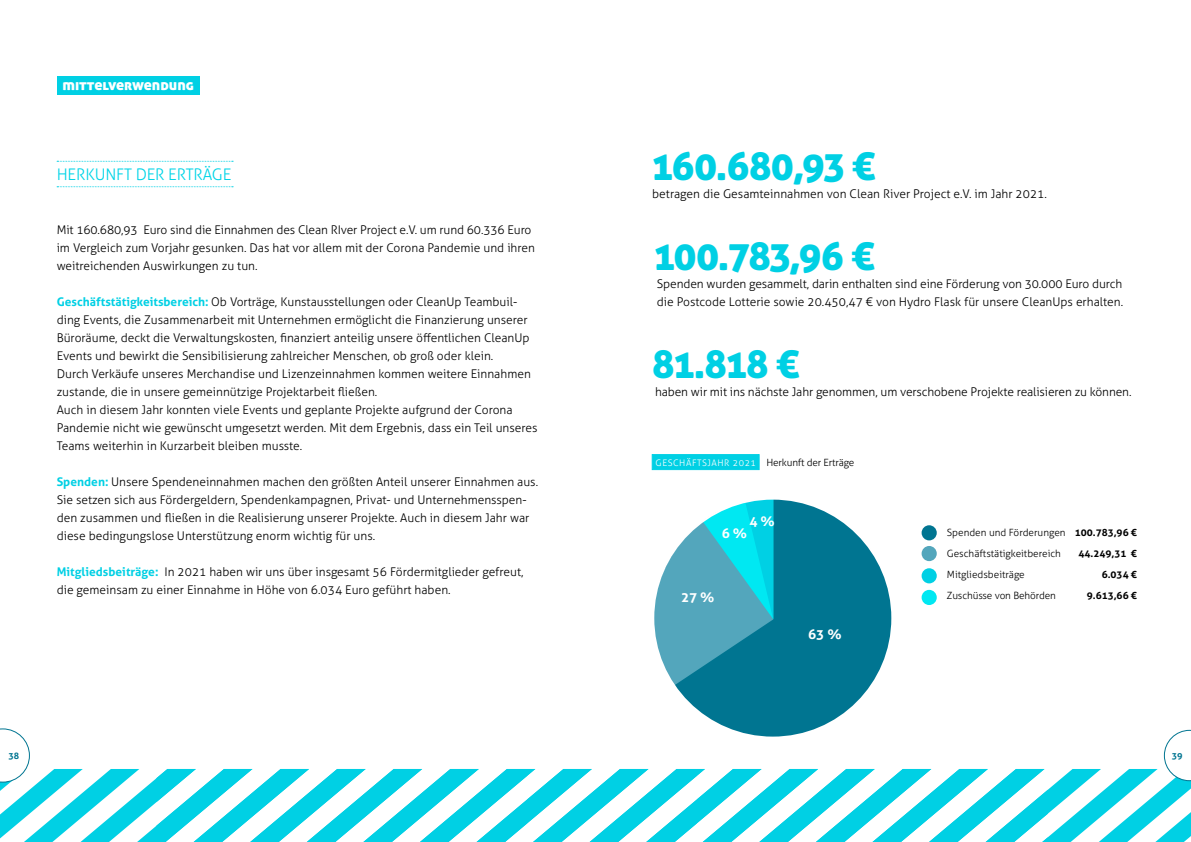
<style>
.page{position:relative;width:1191px;height:842px;background:#fff}
.page>*{position:absolute;margin:0;border:0;box-sizing:border-box;transform-origin:0 0}
.t1{font:39px "Aller Display";letter-spacing:-.03em;color:#00d0e4}
.t2{font:300 16px "Aller";letter-spacing:-.01em;color:#00d4e7}
.t3{font:15px "Aller Display";color:#fff}
.t4{font:700 13.5px "Aller";color:#fff}
.t5{font:300 12px/18px "Aller";color:#000}
.t6{font:300 10px/21px "Aller";color:#000}
.t7{font:700 10px "Aller";color:#000}
.t8{font:300 9px "Aller";letter-spacing:.06em;color:#fff}
.t9{font:700 9px "Aller";color:#007591}
.s1{font-weight:700;color:#00d0e4}
.s2{font-weight:700}
</style>
<div class="page">
<div style="left:921px;top:525px;width:15px;height:15px;background:#007591;border-radius:50%"></div>
<div style="left:921px;top:546px;width:15px;height:15px;background:#53a6bc;border-radius:50%"></div>
<svg style="left:57px;top:161px;width:176px;height:1px"></svg>
<svg style="left:57px;top:186px;width:176px;height:1px"></svg>
<div style="left:57px;top:77px;width:142px;height:18px;background:#00d0e4"></div>
<svg style="left:0;top:769px;width:156px;height:73px"></svg>
<svg style="left:156px;top:769px;width:1035px;height:73px"></svg>
<svg style="left:0;top:729px;width:30px;height:53px"></svg>
<svg style="left:1164px;top:730px;width:27px;height:51px"></svg>
<div style="left:651px;top:454px;width:108px;height:16px;background:#00d0e4;border:1px solid #00d0e4"></div>
<div style="left:921px;top:568px;width:15px;height:15px;background:#00d0e4;border-radius:50%"></div>
<div style="left:921px;top:590px;width:15px;height:15px;background:#00e8f2;border-radius:50%"></div>
<div style="left:653px;top:499px;width:239px;height:239px;background:#007591;border-radius:50%"></div>
<svg style="left:655px;top:501px;width:118px;height:184px"></svg>
<p class="t3" style="left:62px;top:75px;width:133px">mittelverwendung</p>
<h2 class="t2" style="left:57px;top:165px;width:176px">HERKUNFT DER ERTRÄGE</h2>
<p class="t5" style="left:57px;top:221px;width:480px">Mit 160.680,93 Euro sind die Einnahmen des Clean RIver Project e.V. um rund 60.336 Euro im Vergleich zum Vorjahr gesunken. Das hat vor allem mit der Corona Pandemie und ihren weitreichenden Auswirkungen zu tun.</p>
<p class="t5" style="left:57px;top:293px;width:482px"><span class="s1">Geschäftstätigkeitsbereich:</span> Ob Vorträge, Kunstausstellungen oder CleanUp Teambuil&shy;ding Events, die Zusammenarbeit mit Unternehmen ermöglicht die Finanzierung unserer Büroräume, deckt die Verwaltungskosten, finanziert anteilig unsere öffentlichen CleanUp Events und bewirkt die Sensibilisierung zahlreicher Menschen, ob groß oder klein.<br>Durch Verkäufe unseres Merchandise und Lizenzeinnahmen kommen weitere Einnahmen zustande, die in unsere gemeinnützige Projektarbeit fließen.<br>Auch in diesem Jahr konnten viele Events und geplante Projekte aufgrund der Corona Pandemie nicht wie gewünscht umgesetzt werden. Mit dem Ergebnis, dass ein Teil unseres Teams weiterhin in Kurzarbeit bleiben musste.</p>
<p class="t5" style="left:57px;top:473px;width:483px"><span class="s1">Spenden:</span> Unsere Spendeneinnahmen machen den größten Anteil unserer Einnahmen aus.<br>Sie setzen sich aus Fördergeldern, Spendenkampagnen, Privat- und Unternehmensspen&shy;den zusammen und fließen in die Realisierung unserer Projekte. Auch in diesem Jahr war diese bedingungslose Unterstützung enorm wichtig für uns.</p>
<p class="t5" style="left:57px;top:563px;width:468px"><span class="s1">Mitgliedsbeiträge:</span> In 2021 haben wir uns über insgesamt 56 Fördermitglieder gefreut, die gemeinsam zu einer Einnahme in Höhe von 6.034 Euro geführt haben.</p>
<h1 class="t1" style="left:652px;top:141px;width:225px">160.680,93 €</h1>
<p class="t5" style="left:652px;top:185px;width:396px">betragen die Gesamteinnahmen von Clean River Project e.V. im Jahr 2021.</p>
<h1 class="t1" style="left:654px;top:231px;width:222px">100.783,96 €</h1>
<p class="t5" style="left:657px;top:275px;width:468px">Spenden wurden gesammelt, darin enthalten sind eine Förderung von 30.000 Euro durch die Postcode Lotterie sowie 20.450,47 € von Hydro Flask für unsere CleanUps erhalten.</p>
<h1 class="t1" style="left:652px;top:339px;width:149px">81.818 €</h1>
<p class="t5" style="left:655px;top:383px;width:478px">haben wir mit ins nächste Jahr genommen, um verschobene Projekte realisieren zu können.</p>
<p class="t8" style="left:655px;top:457px;width:102px">GESCHÄFTSJAHR 2021</p>
<p class="t6" style="left:766px;top:452px;width:89px">Herkunft der Erträge</p>
<p class="t4" style="left:749px;top:513px;width:27px">4 %</p>
<p class="t4" style="left:721px;top:525px;width:27px">6 %</p>
<p class="t4" style="left:681px;top:589px;width:35px">27 %</p>
<p class="t4" style="left:808px;top:625px;width:35px">63 %</p>
<p class="t6" style="left:947px;top:522px;width:191px">Spenden und Förderungen <span class="s2">100.783,96 €<br></span>Geschäftstätigkeitbereich</p>
<p class="t7" style="left:1078px;top:547px;width:60px">44.249,31 €</p>
<p class="t6" style="left:947px;top:564px;width:79px">Mitgliedsbeiträge</p>
<p class="t7" style="left:1101px;top:568px;width:37px">6.034 €</p>
<p class="t6" style="left:947px;top:585px;width:111px">Zuschüsse von Behörden</p>
<p class="t7" style="left:1086px;top:589px;width:51px">9.613,66 €</p>
<p class="t9" style="left:9px;top:750px;width:12px">38</p>
<p class="t9" style="left:1171px;top:750px;width:12px">39</p>
</div>
